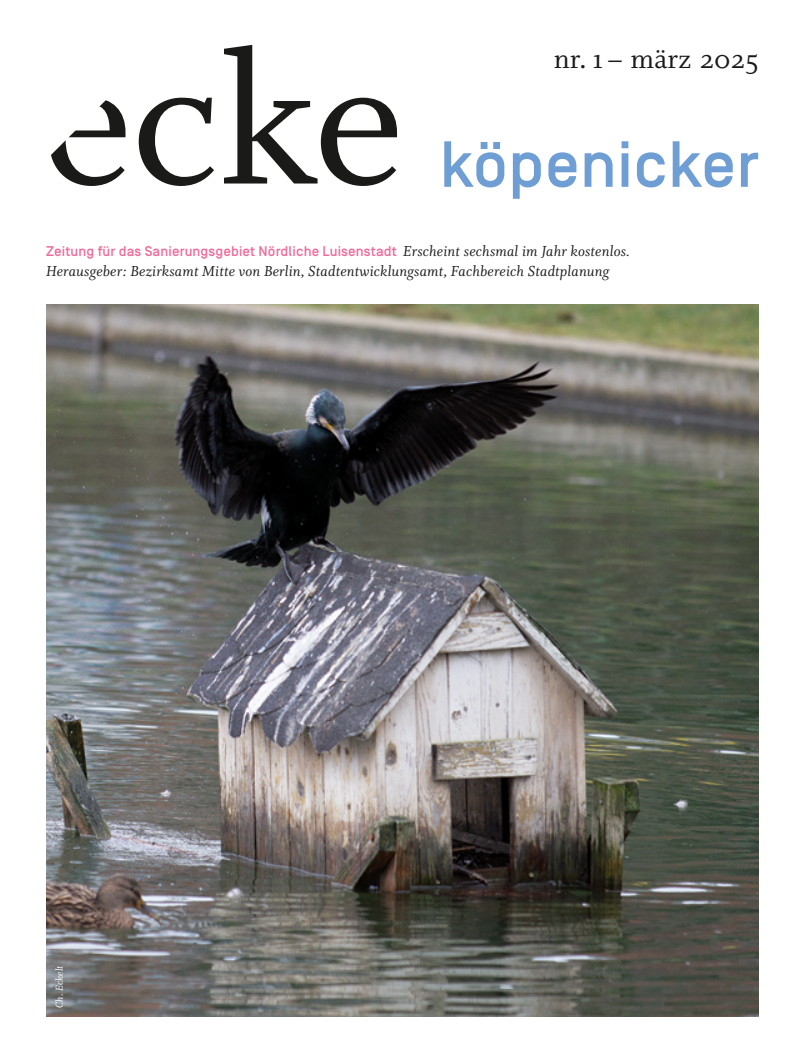
<style>
.page{position:relative;width:805px;height:1063px;background:#fff}
.page>*{position:absolute;margin:0;border:0;box-sizing:border-box;transform-origin:0 0}
.t1{font:206.25px "Whitman";color:#1a1a18}
.t2{font:500 65px "Simplon Norm";letter-spacing:.005em;color:#6f9ed4}
.t3{font:30.62px "Whitman";letter-spacing:.005em;color:#1a1a18}
.t4{font:italic 16.25px "Whitman";letter-spacing:.01em;color:#1a1a18}
.t5{font:500 14px "Simplon Norm";letter-spacing:.01em;color:#ed6d9c}
.t6{font:italic 11.25px "Whitman";letter-spacing:.01em;color:#fff}
.s1{font-family:"Whitman";font-weight:400;font-style:italic;font-size:16.25px;color:#1a1a18}
</style>
<div class="page">
<img style="left:46px;top:305px;width:712px;height:712px">
<h1 class="t1" style="left:43px;top:7px;width:362px">ecke</h1>
<h3 class="t3" style="left:553px;top:41px;width:206px">nr. 1– märz 2025</h3>
<h2 class="t2" style="left:439px;top:130px;width:320px">köpenicker</h2>
<p class="t5" style="left:46px;top:244px;width:585px">Zeitung für das Sanierungsgebiet Nördliche Luisenstadt <span class="s1">Erscheint sechsmal im Jahr kostenlos.</span></p>
<p class="t4" style="left:46px;top:262px;width:564px">Herausgeber: Bezirksamt Mitte von Berlin, Stadtentwicklungsamt, Fachbereich Stadtplanung</p>
<p class="t6" style="left:53px;top:1008px;width:44px;rotate:-90deg">Ch. Eckelt</p>
</div>
